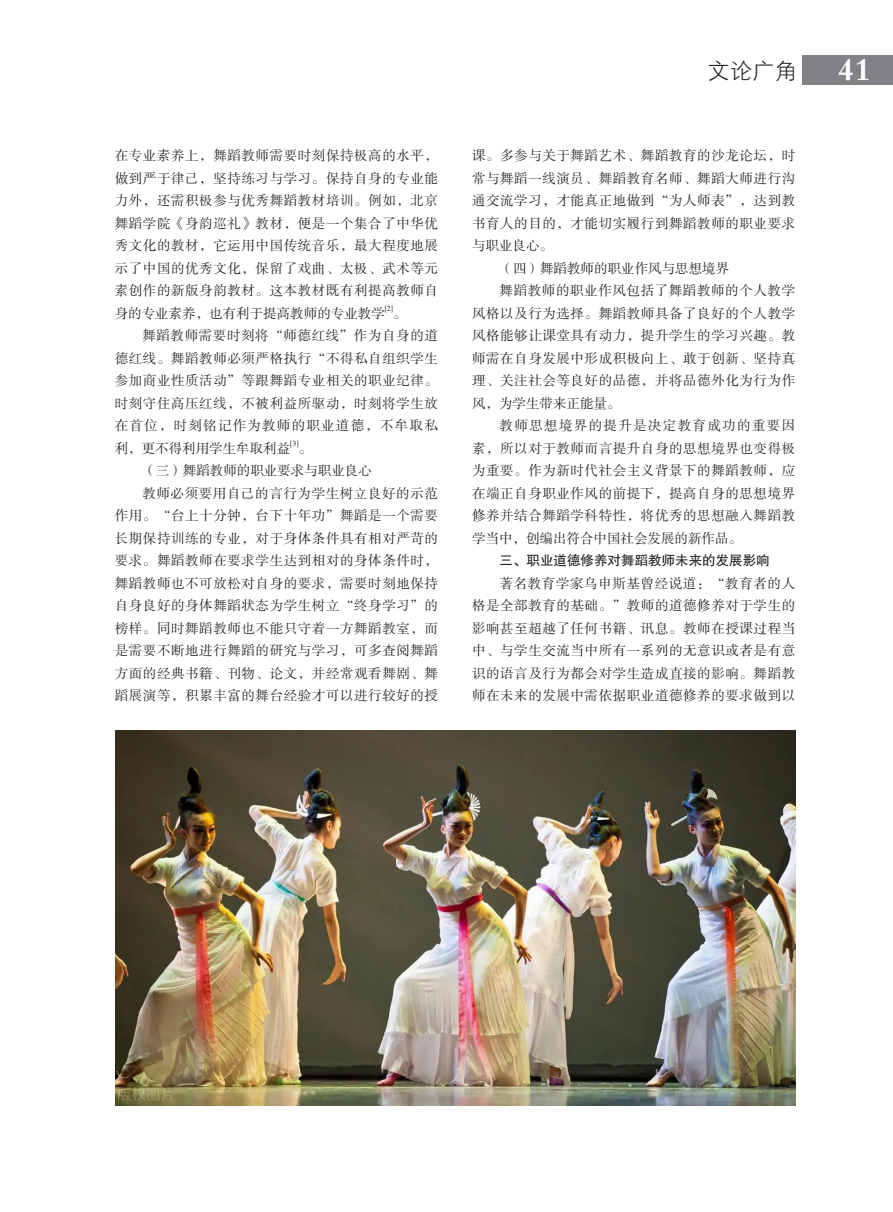
<style>
.page{position:relative;width:893px;height:1212px;background:#fff}
.page>*{position:absolute;margin:0;border:0;box-sizing:border-box;transform-origin:0 0}
.t1{font:22.5px "FZXH1 K GBK1 0";color:#231f20}
.正文{font:13.5px/22.5px "FZSSK GBK1 0";letter-spacing:.045em;color:#231f20;text-align:justify}
.正文-2{font:13.5px "FZSSK GBK1 0";color:#231f20}
.正文-3{font:13.5px "FZHTK GBK1 0";color:#231f20}
.正文-4{font:7.8px "FZSSK GBK1 0";color:#231f20}
.s1{font-family:"FZDBSK GBK1 0";font-size:33px;color:#fff}
</style>
<div class="page">
<div style="left:803px;top:55px;width:90px;height:30px;background:#808285"></div>
<img style="left:116px;top:730px;width:679px;height:376px">
<p class="正文" style="left:115px;top:145px;width:325px">在专业素养上，舞蹈教师需要时刻保持极高的水平，做到严于律己，坚持练习与学习。保持自身的专业能力外，还需积极参与优秀舞蹈教材培训。例如，北京舞蹈学院《身韵巡礼》教材，便是一个集合了中华优秀文化的教材，它运用中国传统音乐，最大程度地展示了中国的优秀文化，保留了戏曲、太极、武术等元素创作的新版身韵教材。这本教材既有利提高教师自身的专业素养，也有利于提高教师的专业教学</p>
<p class="正文-4" style="left:385px;top:304px;width:10px">[2]</p>
<p class="正文" style="left:393px;top:302px;width:15px">。</p>
<p class="正文" style="left:115px;top:325px;width:325px;text-indent:28px">舞蹈教师需要时刻将“师德红线”作为自身的道德红线。舞蹈教师必须严格执行“不得私自组织学生参加商业性质活动”等跟舞蹈专业相关的职业纪律。时刻守住高压红线，不被利益所驱动，时刻将学生放在首位，时刻铭记作为教师的职业道德，不牟取私利，更不得利用学生牟取利益</p>
<p class="正文-4" style="left:290px;top:439px;width:10px">[3]</p>
<p class="正文" style="left:299px;top:437px;width:15px">。</p>
<p class="正文-2" style="left:142px;top:463px;width:231px">（三）舞蹈教师的职业要求与职业良心</p>
<p class="正文" style="left:115px;top:482px;width:325px;text-indent:28px">教师必须要用自己的言行为学生树立良好的示范作用。“台上十分钟，台下十年功”舞蹈是一个需要长期保持训练的专业，对于身体条件具有相对严苛的要求。舞蹈教师在要求学生达到相对的身体条件时，舞蹈教师也不可放松对自身的要求，需要时刻地保持自身良好的身体舞蹈状态为学生树立“终身学习”的榜样。同时舞蹈教师也不能只守着一方舞蹈教室，而是需要不断地进行舞蹈的研究与学习，可多查阅舞蹈方面的经典书籍、刊物、论文，并经常观看舞剧、舞蹈展演等，积累丰富的舞台经验才可以进行较好的授</p>
<h1 class="t1" style="left:707px;top:59px;width:165px">文论广角 <span class="s1">41</span></h1>
<p class="正文" style="left:472px;top:145px;width:325px">课。多参与关于舞蹈艺术、舞蹈教育的沙龙论坛，时常与舞蹈一线演员、舞蹈教育名师、舞蹈大师进行沟通交流学习，才能真正地做到“为人师表”，达到教书育人的目的，才能切实履行到舞蹈教师的职业要求与职业良心。</p>
<p class="正文-2" style="left:500px;top:261px;width:231px">（四）舞蹈教师的职业作风与思想境界</p>
<p class="正文" style="left:472px;top:280px;width:325px;text-indent:28px">舞蹈教师的职业作风包括了舞蹈教师的个人教学风格以及行为选择。舞蹈教师具备了良好的个人教学风格能够让课堂具有动力，提升学生的学习兴趣。教师需在自身发展中形成积极向上、敢于创新、坚持真理、关注社会等良好的品德，并将品德外化为行为作风，为学生带来正能量。</p>
<p class="正文" style="left:472px;top:415px;width:325px;text-indent:28px">教师思想境界的提升是决定教育成功的重要因素，所以对于教师而言提升自身的思想境界也变得极为重要。作为新时代社会主义背景下的舞蹈教师，应在端正自身职业作风的前提下，提高自身的思想境界修养并结合舞蹈学科特性，将优秀的思想融入舞蹈教学当中，创编出符合中国社会发展的新作品。</p>
<p class="正文-3" style="left:500px;top:553px;width:272px">三、职业道德修养对舞蹈教师未来的发展影响</p>
<p class="正文" style="left:472px;top:572px;width:325px;text-indent:28px">著名教育学家乌申斯基曾经说道：“教育者的人格是全部教育的基础。”教师的道德修养对于学生的影响甚至超越了任何书籍、讯息。教师在授课过程当中、与学生交流当中所有一系列的无意识或者是有意识的语言及行为都会对学生造成直接的影响。舞蹈教师在未来的发展中需依据职业道德修养的要求做到以</p>
</div>
